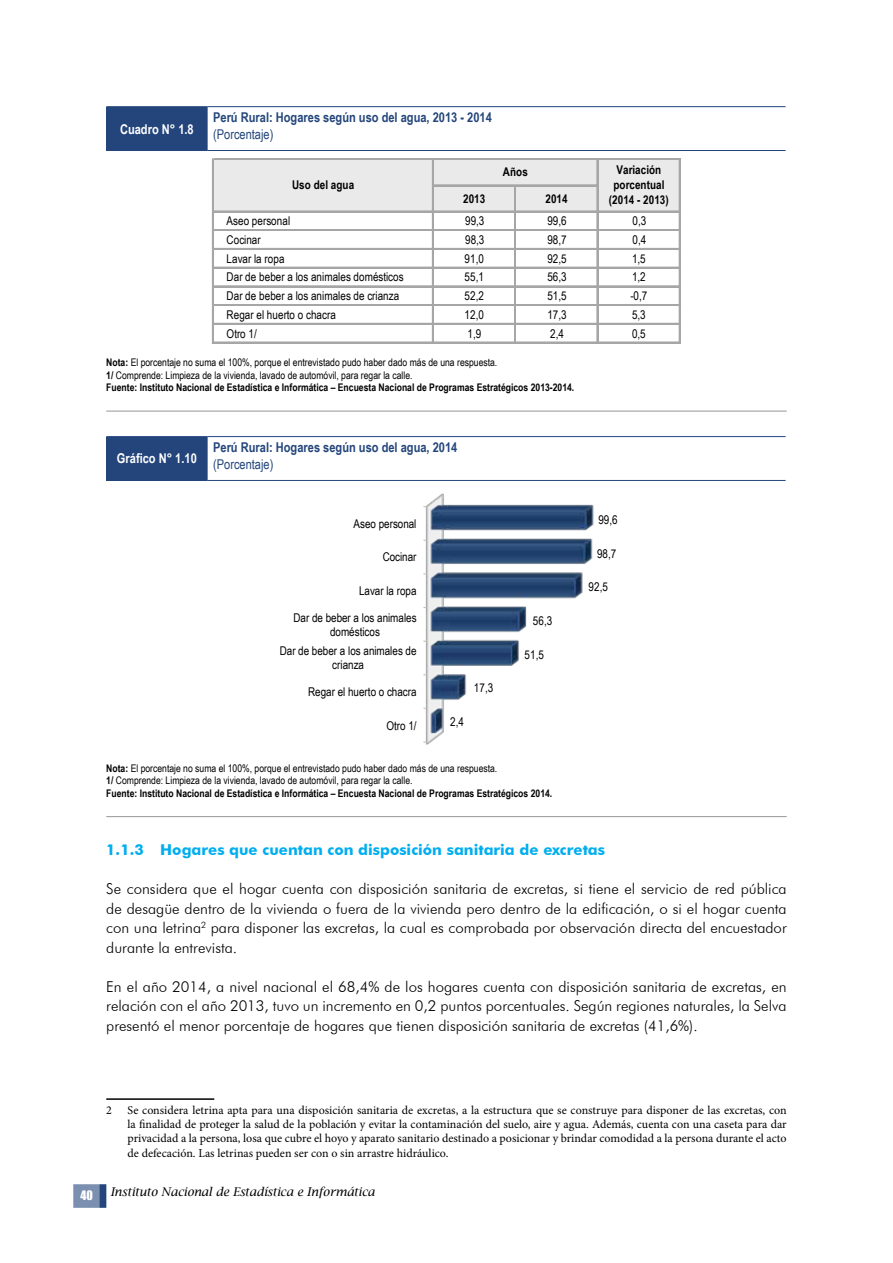
<style>
.page{position:relative;width:893px;height:1263px;background:#fff}
.page>*{position:absolute;margin:0;border:0;box-sizing:border-box;transform-origin:0 0}
.t1{font:300 15px/19.5px "Futura BT";color:#000;text-align:justify}
.t2{font:700 15px "Futura BT";color:#00aeef}
.t3{font:700 13.5px "Arial Narrow";color:#23457b}
.t4{font:700 13.5px "Arial Narrow";color:#fff}
.t5{font:13.5px "Arial Narrow";color:#23457b}
.t6{font:12px/14.4px "Minion Pro";color:#000;text-align:justify}
.t7{font:12px/13.8px "Arial Narrow";letter-spacing:.005em;color:#000;text-align:center}
.t8{font:700 12px/15.3px "Arial Narrow";letter-spacing:.005em;color:#000;text-align:center}
.t9{font:italic 12px "Lucida Bright";color:#000}
.t10{font:12px "Impact";color:#fff}
.t11{font:10.5px/12.6px "Arial Narrow";color:#000}
.s1{font-weight:700}
</style>
<div class="page">
<div style="left:73px;top:1184px;width:27px;height:24px;background:#7b8fb0;border:2px solid #7b8fb0"></div>
<svg style="left:99px;top:1184px;width:7px;height:24px"></svg>
<div style="left:107px;top:107px;width:100px;height:43px;background:#23457b"></div>
<hr style="left:106px;top:106px;width:101px;height:1px;background:#23457b">
<hr style="left:106px;top:107px;width:1px;height:43px;background:#23457b">
<hr style="left:207px;top:106px;width:579px;height:1px;background:#23457b">
<hr style="left:207px;top:107px;width:1px;height:43px;background:#23457b">
<hr style="left:106px;top:150px;width:101px;height:1px;background:#23457b">
<hr style="left:207px;top:150px;width:579px;height:1px;background:#23457b">
<div style="left:214px;top:160px;width:466px;height:52px;background:#eaeaea"></div>
<hr style="left:212px;top:159px;width:2px;height:184px;background:#a6a6a6">
<hr style="left:432px;top:160px;width:2px;height:183px;background:#a6a6a6">
<hr style="left:597px;top:160px;width:1px;height:183px;background:#a6a6a6">
<hr style="left:679px;top:160px;width:2px;height:183px;background:#a6a6a6">
<hr style="left:514px;top:186px;width:1px;height:157px;background:#a6a6a6">
<hr style="left:515px;top:186px;width:1px;height:157px;background:#a6a6a6">
<hr style="left:214px;top:158px;width:467px;height:1px;background:#a6a6a6">
<hr style="left:214px;top:159px;width:467px;height:1px;background:#a6a6a6">
<hr style="left:434px;top:185px;width:164px;height:1px;background:#a6a6a6">
<hr style="left:214px;top:211px;width:467px;height:1px;background:#a6a6a6">
<hr style="left:214px;top:229px;width:467px;height:1px;background:#a6a6a6">
<hr style="left:214px;top:230px;width:467px;height:1px;background:#a6a6a6">
<hr style="left:214px;top:248px;width:467px;height:2px;background:#a6a6a6">
<hr style="left:214px;top:267px;width:467px;height:1px;background:#a6a6a6">
<hr style="left:214px;top:286px;width:467px;height:1px;background:#a6a6a6">
<hr style="left:214px;top:304px;width:467px;height:2px;background:#a6a6a6">
<hr style="left:214px;top:323px;width:467px;height:2px;background:#a6a6a6">
<hr style="left:214px;top:342px;width:467px;height:1px;background:#a6a6a6">
<hr style="left:106px;top:411px;width:681px;height:1px;background:#939598">
<div style="left:107px;top:437px;width:100px;height:43px;background:#23457b"></div>
<hr style="left:106px;top:436px;width:101px;height:1px;background:#23457b">
<hr style="left:106px;top:437px;width:1px;height:43px;background:#23457b">
<hr style="left:207px;top:436px;width:579px;height:1px;background:#23457b">
<hr style="left:207px;top:437px;width:1px;height:43px;background:#23457b">
<hr style="left:106px;top:480px;width:101px;height:1px;background:#23457b">
<hr style="left:207px;top:480px;width:579px;height:1px;background:#23457b">
<img style="left:424px;top:493px;width:170px;height:252px">
<hr style="left:106px;top:816px;width:681px;height:1px;background:#939598">
<hr style="left:106px;top:1098px;width:108px;height:2px;background:#000">
<p class="t4" style="left:120px;top:119px;width:75px">Cuadro N° 1.8</p>
<p class="t3" style="left:213px;top:108px;width:280px">Perú Rural: Hogares según uso del agua, 2013 - 2014</p>
<p class="t5" style="left:213px;top:124px;width:62px">(Porcentaje)</p>
<p class="t8" style="left:292px;top:176px;width:64px">Uso del agua</p>
<p class="t8" style="left:503px;top:164px;width:26px">Años</p>
<p class="t8" style="left:609px;top:161px;width:61px">Variación porcentual (2014 - 2013)</p>
<p class="t8" style="left:463px;top:190px;width:24px">2013</p>
<p class="t8" style="left:545px;top:190px;width:24px">2014</p>
<p class="t7" style="left:227px;top:214px;width:65px">Aseo personal</p>
<p class="t7" style="left:465px;top:214px;width:21px">99,3</p>
<p class="t7" style="left:547px;top:214px;width:21px">99,6</p>
<p class="t7" style="left:632px;top:214px;width:15px">0,3</p>
<p class="t7" style="left:227px;top:232px;width:36px">Cocinar</p>
<p class="t7" style="left:465px;top:232px;width:21px">98,3</p>
<p class="t7" style="left:547px;top:232px;width:21px">98,7</p>
<p class="t7" style="left:632px;top:232px;width:15px">0,4</p>
<p class="t7" style="left:227px;top:251px;width:59px">Lavar la ropa</p>
<p class="t7" style="left:465px;top:251px;width:21px">91,0</p>
<p class="t7" style="left:547px;top:251px;width:21px">92,5</p>
<p class="t7" style="left:632px;top:251px;width:15px">1,5</p>
<p class="t7" style="left:227px;top:270px;width:179px">Dar de beber a los animales domésticos</p>
<p class="t7" style="left:465px;top:270px;width:21px">55,1</p>
<p class="t7" style="left:547px;top:270px;width:21px">56,3</p>
<p class="t7" style="left:632px;top:270px;width:15px">1,2</p>
<p class="t7" style="left:227px;top:289px;width:174px">Dar de beber a los animales de crianza</p>
<p class="t7" style="left:465px;top:289px;width:21px">52,2</p>
<p class="t7" style="left:547px;top:289px;width:21px">51,5</p>
<p class="t7" style="left:630px;top:289px;width:19px">-0,7</p>
<p class="t7" style="left:227px;top:307px;width:111px">Regar el huerto o chacra</p>
<p class="t7" style="left:465px;top:307px;width:21px">12,0</p>
<p class="t7" style="left:547px;top:307px;width:21px">17,3</p>
<p class="t7" style="left:632px;top:307px;width:15px">5,3</p>
<p class="t7" style="left:227px;top:326px;width:32px">Otro 1/</p>
<p class="t7" style="left:467px;top:326px;width:15px">1,9</p>
<p class="t7" style="left:550px;top:326px;width:15px">2,4</p>
<p class="t7" style="left:632px;top:326px;width:15px">0,5</p>
<p class="t11" style="left:106px;top:356px;width:470px"><span class="s1">Nota:</span> El porcentaje no suma el 100%, porque el entrevistado pudo haber dado más de una respuesta.<br><span class="s1">1/</span> Comprende: Limpieza de la vivienda, lavado de automóvil, para regar la calle.<br><span class="s1">Fuente: Instituto Nacional de Estadística e Informática – Encuesta Nacional de Programas Estratégicos 2013-2014.</span></p>
<p class="t4" style="left:117px;top:448px;width:81px">Gráfico N° 1.10</p>
<p class="t3" style="left:213px;top:437px;width:246px">Perú Rural: Hogares según uso del agua, 2014</p>
<p class="t5" style="left:213px;top:454px;width:62px">(Porcentaje)</p>
<p class="t7" style="left:354px;top:516px;width:64px">Aseo personal</p>
<p class="t7" style="left:383px;top:550px;width:35px">Cocinar</p>
<p class="t7" style="left:359px;top:583px;width:59px">Lavar la ropa</p>
<p class="t7" style="left:293px;top:610px;width:125px">Dar de beber a los animales domésticos</p>
<p class="t7" style="left:280px;top:644px;width:138px">Dar de beber a los animales de crianza</p>
<p class="t7" style="left:308px;top:684px;width:110px">Regar el huerto o chacra</p>
<p class="t7" style="left:386px;top:718px;width:32px">Otro 1/</p>
<p class="t7" style="left:450px;top:714px;width:15px">2,4</p>
<p class="t7" style="left:474px;top:681px;width:21px">17,3</p>
<p class="t7" style="left:533px;top:613px;width:21px">56,3</p>
<p class="t7" style="left:525px;top:647px;width:21px">51,5</p>
<p class="t11" style="left:106px;top:761px;width:447px"><span class="s1">Nota:</span> El porcentaje no suma el 100%, porque el entrevistado pudo haber dado más de una respuesta.<br><span class="s1">1/</span> Comprende: Limpieza de la vivienda, lavado de automóvil, para regar la calle.<br><span class="s1">Fuente: Instituto Nacional de Estadística e Informática – Encuesta Nacional de Programas Estratégicos 2014.</span></p>
<p class="t7" style="left:598px;top:512px;width:21px">99,6</p>
<p class="t7" style="left:597px;top:546px;width:21px">98,7</p>
<p class="t7" style="left:588px;top:580px;width:21px">92,5</p>
<p class="t2" style="left:106px;top:841px;width:500px">1.1.3 Hogares que cuentan con disposición sanitaria de excretas</p>
<p class="t1" style="left:106px;top:879px;width:682px">Se considera que el hogar cuenta con disposición sanitaria de excretas, si tiene el servicio de red pública de desagüe dentro de la vivienda o fuera de la vivienda pero dentro de la edificación, o si el hogar cuenta con una letrina<sup>2</sup> para disponer las excretas, la cual es comprobada por observación directa del encuestador durante la entrevista.</p>
<p class="t1" style="left:106px;top:976px;width:682px">En el año 2014, a nivel nacional el 68,4% de los hogares cuenta con disposición sanitaria de excretas, en relación con el año 2013, tuvo un incremento en 0,2 puntos porcentuales. Según regiones naturales, la Selva presentó el menor porcentaje de hogares que tienen disposición sanitaria de excretas (41,6%).</p>
<p class="t10" style="left:80px;top:1186px;width:14px">40</p>
<p class="t6" style="left:106px;top:1102px;width:7px">2</p>
<p class="t6" style="left:128px;top:1102px;width:661px">Se considera letrina apta para una disposición sanitaria de excretas, a la estructura que se construye para disponer de las excretas, con la finalidad de proteger la salud de la población y evitar la contaminación del suelo, aire y agua. Además, cuenta con una caseta para dar privacidad a la persona, losa que cubre el hoyo y aparato sanitario destinado a posicionar y brindar comodidad a la persona durante el acto de defecación. Las letrinas pueden ser con o sin arrastre hidráulico.</p>
<p class="t9" style="left:110px;top:1184px;width:266px">Instituto Nacional de Estadística e Informática</p>
</div>
